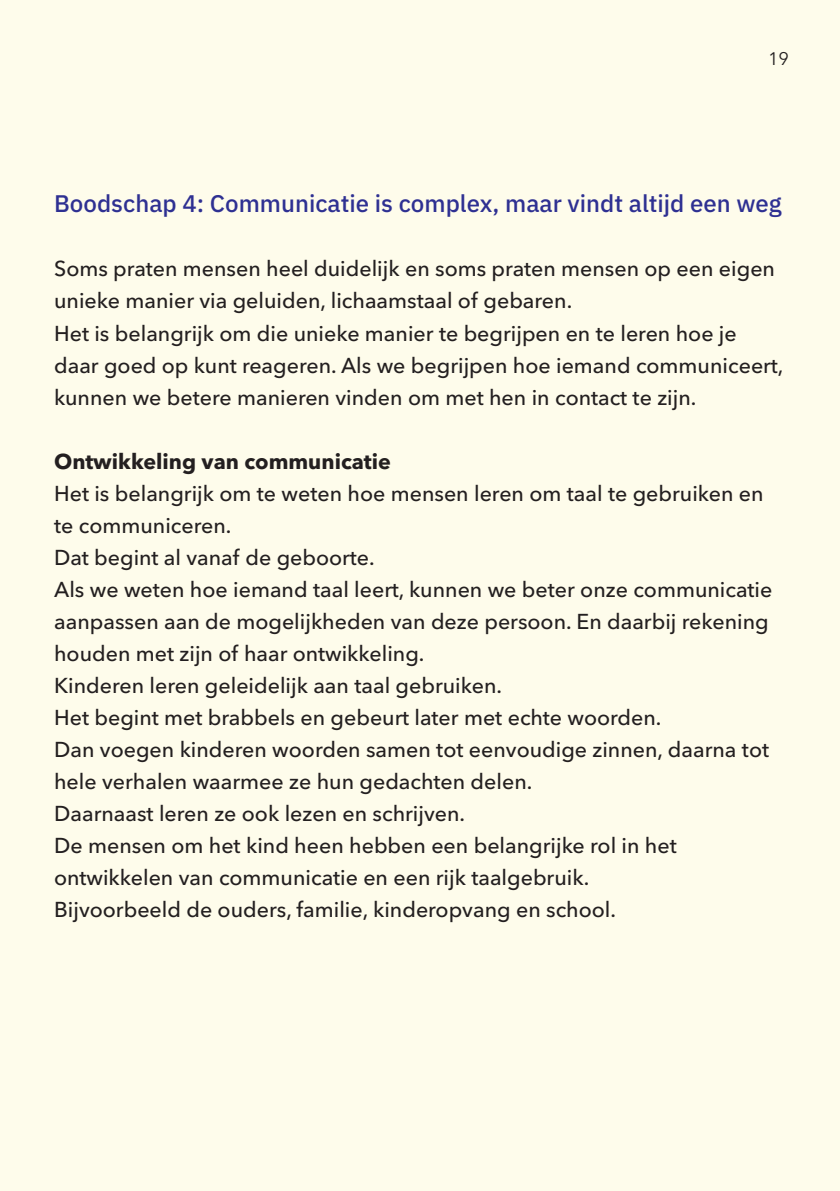
<style>
.page{position:relative;width:840px;height:1191px;background:#fff}
.page>*{position:absolute;margin:0;border:0;box-sizing:border-box;transform-origin:0 0}
.t1{font:500 24px "IBM Plex Sans";color:#2e3092}
.t2{font:500 21.4px/32px "Avenir Next LT Pro";color:#231f20}
.t3{font:700 21.4px "Avenir Next LT Pro";color:#231f20}
.t4{font:18px "Avenir Next LT Pro";color:#231f20}
</style>
<div class="page">
<div style="left:0;top:0;width:839px;height:1191px;background:#fefceb"></div>
<p class="t4" style="left:767px;top:48px;width:22px">19</p>
<p class="t1" style="left:54px;top:185px;width:728px">Boodschap 4: Communicatie is complex, maar vindt altijd een weg</p>
<p class="t2" style="left:54px;top:253px;width:730px">Soms praten mensen heel duidelijk en soms praten mensen op een eigen unieke manier via geluiden, lichaamstaal of gebaren.<br>Het is belangrijk om die unieke manier te begrijpen en te leren hoe je daar goed op kunt reageren. Als we begrijpen hoe iemand communiceert, kunnen we betere manieren vinden om met hen in contact te zijn.</p>
<p class="t3" style="left:54px;top:448px;width:338px">Ontwikkeling van communicatie</p>
<p class="t2" style="left:54px;top:477px;width:719px">Het is belangrijk om te weten hoe mensen leren om taal te gebruiken en te communiceren.<br>Dat begint al vanaf de geboorte.<br>Als we weten hoe iemand taal leert, kunnen we beter onze communicatie aanpassen aan de mogelijkheden van deze persoon. En daarbij rekening houden met zijn of haar ontwikkeling.<br>Kinderen leren geleidelijk aan taal gebruiken.<br>Het begint met brabbels en gebeurt later met echte woorden.<br>Dan voegen kinderen woorden samen tot eenvoudige zinnen, daarna tot hele verhalen waarmee ze hun gedachten delen.<br>Daarnaast leren ze ook lezen en schrijven.<br>De mensen om het kind heen hebben een belangrijke rol in het ontwikkelen van communicatie en een rijk taalgebruik.<br>Bijvoorbeeld de ouders, familie, kinderopvang en school.</p>
</div>
